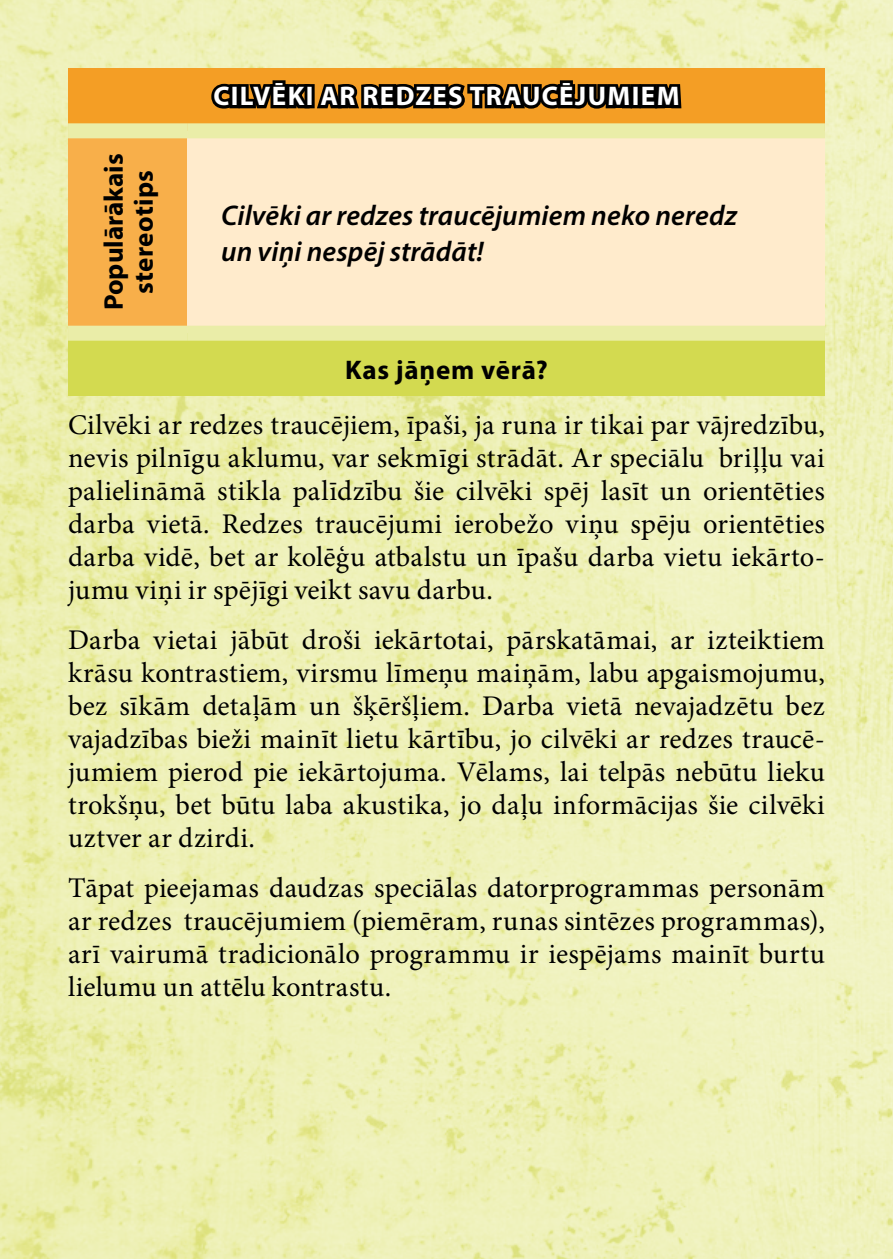
<style>
.page{position:relative;width:893px;height:1259px;background:#fff}
.page>*{position:absolute;margin:0;border:0;box-sizing:border-box;transform-origin:0 0}
.t1{font:28.5px/33px "Minion Pro";letter-spacing:.01em;color:#000;text-align:justify}
.t2{font:italic 600 28.5px/36px "Myriad Pro";letter-spacing:.005em;color:#000}
.t3{font:700 27px "Myriad Pro";letter-spacing:.05em;color:#fff}
.t4{font:700 27px/30px "Myriad Pro";letter-spacing:.01em;color:#000;text-align:center}
.t5{font:700 27px "Myriad Pro";letter-spacing:.03em;color:#000}
</style>
<div class="page">
<img style="left:0;top:0;width:893px;height:1259px">
<div style="left:68px;top:68px;width:757px;height:63px;background:#f49e25"></div>
<div style="left:68px;top:131px;width:119px;height:202px;background:#f8af4a"></div>
<div style="left:187px;top:131px;width:638px;height:202px;background:#ffebcc"></div>
<div style="left:68px;top:333px;width:757px;height:63px;background:#d3da50"></div>
<div style="left:68px;top:123px;width:119px;height:15px;background:#eaeda8"></div>
<div style="left:187px;top:123px;width:638px;height:15px;background:#eaeda8"></div>
<div style="left:68px;top:326px;width:119px;height:15px;background:#eaeda8"></div>
<div style="left:187px;top:326px;width:638px;height:15px;background:#eaeda8"></div>
<svg style="left:208px;top:0;width:477px;height:139px"></svg>
<p class="t4" style="left:98px;top:310px;width:158px;rotate:-90deg">Populārākais stereotips</p>
<p class="t3" style="left:213px;top:79px;width:468px">CILVĒKI AR REDZES TRAUCĒJUMIEM</p>
<p class="t2" style="left:221px;top:196px;width:517px">Cilvēki ar redzes traucējumiem neko neredz un viņi nespēj strādāt!</p>
<p class="t5" style="left:345px;top:352px;width:204px">Kas jāņem vērā?</p>
<p class="t1" style="left:68px;top:408px;width:758px">Cilvēki ar redzes traucējiem, īpaši, ja runa ir tikai par vājredzību, nevis pilnīgu aklumu, var sekmīgi strādāt. Ar speciālu briļļu vai palielināmā stikla palīdzību šie cilvēki spēj lasīt un orientēties darba vietā. Redzes traucējumi ierobežo viņu spēju orientēties darba vidē, bet ar kolēģu atbalstu un īpašu darba vietu iekārto&shy;jumu viņi ir spējīgi veikt savu darbu.</p>
<p class="t1" style="left:68px;top:623px;width:758px">Darba vietai jābūt droši iekārtotai, pārskatāmai, ar izteiktiem krāsu kontrastiem, virsmu līmeņu maiņām, labu apgaismojumu, bez sīkām detaļām un šķēršļiem. Darba vietā nevajadzētu bez vajadzības bieži mainīt lietu kārtību, jo cilvēki ar redzes traucē&shy;jumiem pierod pie iekārtojuma. Vēlams, lai telpās nebūtu lieku trokšņu, bet būtu laba akustika, jo daļu informācijas šie cilvēki uztver ar dzirdi.</p>
<p class="t1" style="left:68px;top:871px;width:758px">Tāpat pieejamas daudzas speciālas datorprogrammas personām ar redzes traucējumiem (piemēram, runas sintēzes programmas), arī vairumā tradicionālo programmu ir iespējams mainīt burtu lielumu un attēlu kontrastu.</p>
</div>
